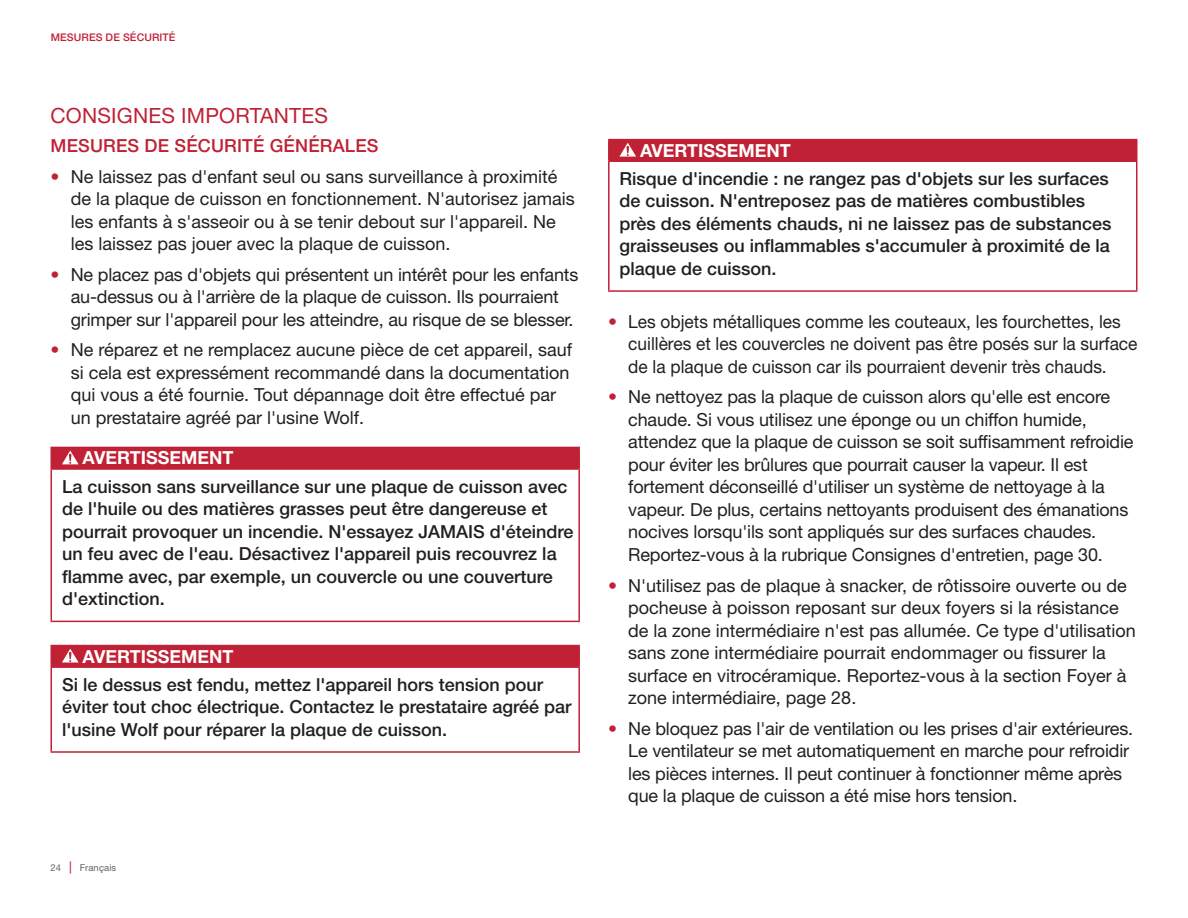
<style>
.page{position:relative;width:1188px;height:918px;background:#fff}
.page>*{position:absolute;margin:0;border:0;box-sizing:border-box;transform-origin:0 0}
.t1{font:21px "Helvetica Neue LT Std";letter-spacing:.01em;color:#c02135}
.t2{font:18px/22.5px "Helvetica Neue LT Std";letter-spacing:-.01em;color:#241f1f}
.t3{font:500 18px/22.5px "Helvetica Neue LT Std";color:#241f1f}
.t4{font:18px/22.5px "Helvetica Neue LT Std";letter-spacing:-.01em;color:#241f1f;scale:.96 1}
.t5{font:700 18px "Helvetica Neue LT Std";color:#fff}
.t6{font:500 18px "Helvetica Neue LT Std";letter-spacing:.01em;color:#c02135}
.t7{font:500 10.5px "Helvetica Neue LT Std";letter-spacing:.01em;color:#c02135}
.t8{font:9.45px "Helvetica Neue LT Std";letter-spacing:.01em;color:#656365}
.s1{color:#c02135}
.s2{font-weight:500;font-size:12.3px;color:#c02135}
</style>
<div class="page">
<div style="left:51px;top:447px;width:528px;height:22px;background:#c02135"></div>
<hr style="left:51px;top:447px;width:529px;height:1px;background:#c02135">
<hr style="left:578px;top:448px;width:2px;height:20px;background:#c02135">
<hr style="left:51px;top:468px;width:529px;height:2px;background:#c02135">
<hr style="left:51px;top:470px;width:1px;height:151px;background:#c02135">
<hr style="left:578px;top:470px;width:2px;height:151px;background:#c02135">
<hr style="left:51px;top:621px;width:529px;height:1px;background:#c02135">
<svg style="left:62px;top:451px;width:17px;height:13px"></svg>
<div style="left:51px;top:646px;width:528px;height:21px;background:#c02135"></div>
<hr style="left:51px;top:645px;width:529px;height:1px;background:#c02135">
<hr style="left:578px;top:646px;width:2px;height:20px;background:#c02135">
<hr style="left:51px;top:666px;width:529px;height:2px;background:#c02135">
<hr style="left:51px;top:668px;width:1px;height:83px;background:#c02135">
<hr style="left:578px;top:668px;width:2px;height:83px;background:#c02135">
<hr style="left:51px;top:751px;width:529px;height:2px;background:#c02135">
<svg style="left:62px;top:649px;width:17px;height:14px"></svg>
<div style="left:609px;top:140px;width:528px;height:21px;background:#c02135"></div>
<hr style="left:608px;top:139px;width:529px;height:1px;background:#c02135">
<hr style="left:608px;top:140px;width:2px;height:20px;background:#c02135">
<hr style="left:608px;top:160px;width:529px;height:2px;background:#c02135">
<hr style="left:608px;top:162px;width:2px;height:128px;background:#c02135">
<hr style="left:1136px;top:162px;width:1px;height:128px;background:#c02135">
<hr style="left:608px;top:290px;width:529px;height:2px;background:#c02135">
<svg style="left:620px;top:143px;width:16px;height:14px"></svg>
<p class="t7" style="left:51px;top:31px;width:126px">MESURES DE SÉCURITÉ</p>
<p class="t1" style="left:51px;top:103px;width:279px">CONSIGNES IMPORTANTES</p>
<p class="t6" style="left:51px;top:135px;width:330px">MESURES DE SÉCURITÉ GÉNÉRALES</p>
<p class="t2" style="left:71px;top:165px;width:506px;text-indent:-20px"><span class="s1">•</span> Ne laissez pas d'enfant seul ou sans surveillance à proximité de la plaque de cuisson en fonctionnement. N'autorisez jamais les enfants à s'asseoir ou à se tenir debout sur l'appareil. Ne les laissez pas jouer avec la plaque de cuisson.</p>
<p class="t2" style="left:71px;top:263px;width:509px;text-indent:-20px"><span class="s1">•</span> Ne placez pas d'objets qui présentent un intérêt pour les enfants au-dessus ou à l'arrière de la plaque de cuisson. Ils pourraient grimper sur l'appareil pour les atteindre, au risque de se blesser.</p>
<p class="t2" style="left:71px;top:339px;width:503px;text-indent:-20px"><span class="s1">•</span> Ne réparez et ne remplacez aucune pièce de cet appareil, sauf si cela est expressément recommandé dans la documentation qui vous a été fournie. Tout dépannage doit être effectué par un prestataire agréé par l'usine Wolf.</p>
<p class="t5" style="left:83px;top:447px;width:152px">AVERTISSEMENT</p>
<p class="t3" style="left:62px;top:475px;width:513px">La cuisson sans surveillance sur une plaque de cuisson avec de l'huile ou des matières grasses peut être dangereuse et pourrait provoquer un incendie. N'essayez JAMAIS d'éteindre un feu avec de l'eau. Désactivez l'appareil puis recouvrez la flamme avec, par exemple, un couvercle ou une couverture d'extinction.</p>
<p class="t5" style="left:83px;top:645px;width:152px">AVERTISSEMENT</p>
<p class="t3" style="left:62px;top:673px;width:511px">Si le dessus est fendu, mettez l'appareil hors tension pour éviter tout choc électrique. Contactez le prestataire agréé par l'usine Wolf pour réparer la plaque de cuisson.</p>
<p class="t8" style="left:51px;top:862px;width:67px">24 <span class="s2">|</span> Français</p>
<p class="t5" style="left:640px;top:139px;width:152px">AVERTISSEMENT</p>
<p class="t3" style="left:620px;top:167px;width:493px">Risque d'incendie : ne rangez pas d'objets sur les surfaces de cuisson. N'entreposez pas de matières combustibles près des éléments chauds, ni ne laissez pas de substances graisseuses ou inflammables s'accumuler à proximité de la plaque de cuisson.</p>
<p class="t4" style="left:628px;top:310px;width:532px;text-indent:-20px"><span class="s1">•</span> Les objets métalliques comme les couteaux, les fourchettes, les cuillères et les couvercles ne doivent pas être posés sur la surface de la plaque de cuisson car ils pourraient devenir très chauds.</p>
<p class="t2" style="left:628px;top:386px;width:507px;text-indent:-20px"><span class="s1">•</span> Ne nettoyez pas la plaque de cuisson alors qu'elle est encore chaude. Si vous utilisez une éponge ou un chiffon humide, attendez que la plaque de cuisson se soit suffisamment refroidie pour éviter les brûlures que pourrait causer la vapeur. Il est fortement déconseillé d'utiliser un système de nettoyage à la vapeur. De plus, certains nettoyants produisent des émanations nocives lorsqu'ils sont appliqués sur des surfaces chaudes.<br>Reportez-vous à la rubrique Consignes d'entretien, page 30.</p>
<p class="t2" style="left:628px;top:574px;width:509px;text-indent:-20px"><span class="s1">•</span> N'utilisez pas de plaque à snacker, de rôtissoire ouverte ou de pocheuse à poisson reposant sur deux foyers si la résistance de la zone intermédiaire n'est pas allumée. Ce type d'utilisation sans zone intermédiaire pourrait endommager ou fissurer la surface en vitrocéramique. Reportez-vous à la section Foyer à zone intermédiaire, page 28.</p>
<p class="t2" style="left:628px;top:717px;width:506px;text-indent:-20px"><span class="s1">•</span> Ne bloquez pas l'air de ventilation ou les prises d'air extérieures.<br>Le ventilateur se met automatiquement en marche pour refroidir les pièces internes. Il peut continuer à fonctionner même après que la plaque de cuisson a été mise hors tension.</p>
</div>
